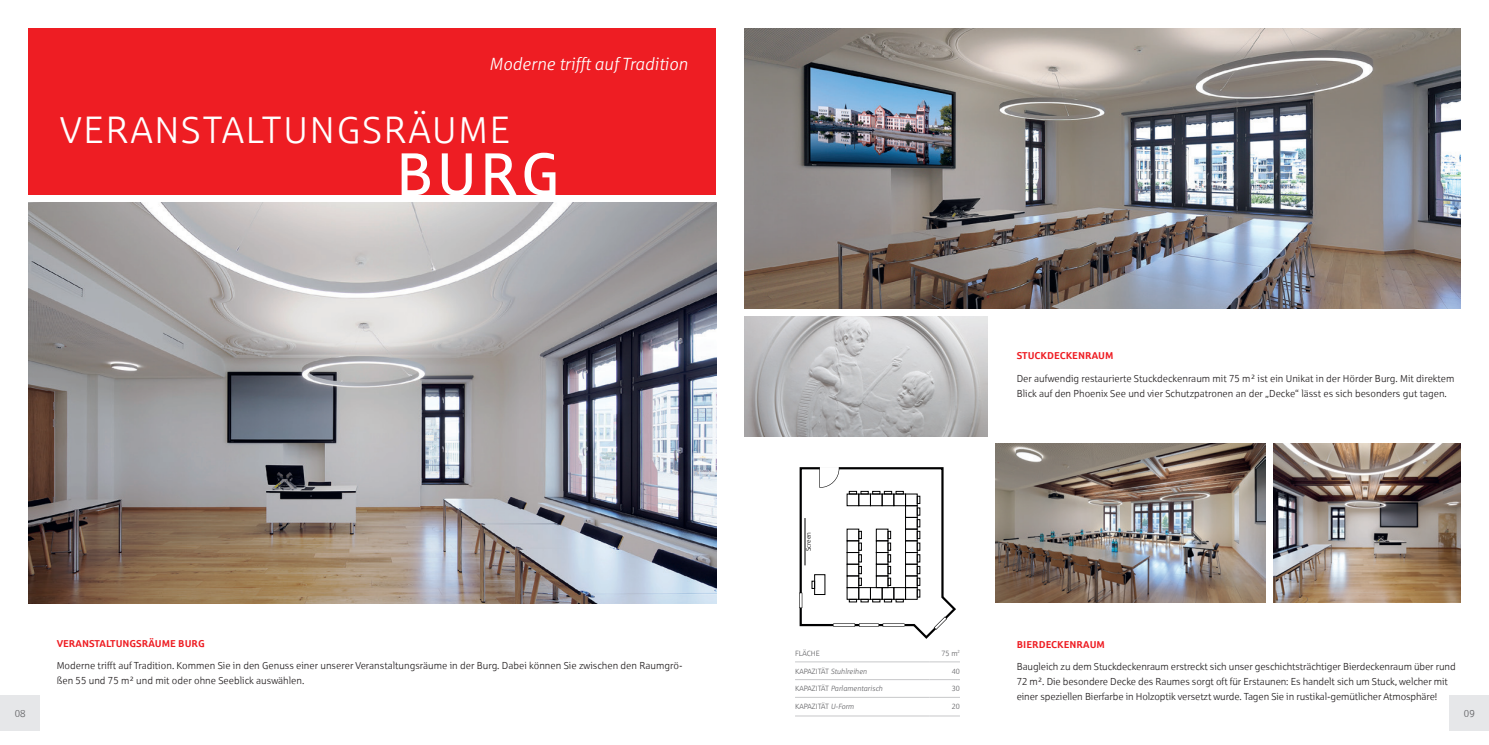
<style>
.page{position:relative;width:1489px;height:745px;background:#fff}
.page>*{position:absolute;margin:0;border:0;box-sizing:border-box;transform-origin:0 0}
.t1{font:60px "Sparkasse Rg";color:#fff}
.t2{font:37.5px "Sparkasse Lt";letter-spacing:.05em;color:#fff}
.t3{font:italic 17.5px "Sparkasse Lt";color:#fff}
.t4{font:10px/15px "Sparkasse Lt";letter-spacing:-.01em;color:#231f20}
.t5{font:700 10px "Sparkasse Rg";color:#ee1d23}
.t6{font:10px "Sparkasse Lt";color:#636366}
.t7{font:italic 7.5px "Sparkasse Lt";color:#636366}
.t8{font:7.5px "Sparkasse Lt";color:#636366}
.t9{font:6.62px "Sparkasse Lt";color:#000001}
.s1{font-style:normal}
.s2{font-style:italic}
</style>
<div class="page">
<img style="left:744px;top:28px;width:716px;height:281px">
<img style="left:995px;top:443px;width:270px;height:160px">
<img style="left:1273px;top:443px;width:187px;height:160px">
<img style="left:744px;top:316px;width:244px;height:119px">
<svg style="left:799px;top:467px;width:157px;height:171px"></svg>
<hr style="left:795px;top:661px;width:134px;height:1px;background:#c7c8ca">
<hr style="left:929px;top:661px;width:30px;height:1px;background:#c7c8ca">
<hr style="left:795px;top:679px;width:134px;height:1px;background:#c7c8ca">
<hr style="left:929px;top:679px;width:30px;height:1px;background:#c7c8ca">
<hr style="left:795px;top:696px;width:134px;height:1px;background:#c7c8ca">
<hr style="left:929px;top:696px;width:30px;height:1px;background:#c7c8ca">
<hr style="left:795px;top:715px;width:134px;height:1px;background:#c7c8ca">
<hr style="left:929px;top:715px;width:30px;height:1px;background:#c7c8ca">
<img style="left:28px;top:202px;width:688px;height:401px">
<div style="left:28px;top:28px;width:688px;height:167px;background:#ee1d23"></div>
<div style="left:1448px;top:694px;width:40px;height:36px;background:#e6e7e9"></div>
<div style="left:0;top:694px;width:40px;height:36px;background:#e6e7e9"></div>
<h3 class="t3" style="left:489px;top:53px;width:200px">Moderne trifft auf Tradition</h3>
<h2 class="t2" style="left:60px;top:108px;width:451px">VERANSTALTUNGSRÄUME</h2>
<h1 class="t1" style="left:396px;top:137px;width:165px">BURG</h1>
<p class="t9" style="left:804px;top:551px;width:21px;rotate:-90deg">Screen</p>
<p class="t5" style="left:1016px;top:349px;width:98px">STUCKDECKENRAUM</p>
<p class="t4" style="left:1016px;top:370px;width:439px">Der aufwendig restaurierte Stuckdeckenraum mit 75 m² ist ein Unikat in der Hörder Burg. Mit direktem<br>Blick auf den Phoenix See und vier Schutzpatronen an der „Decke“ lässt es sich besonders gut tagen.</p>
<p class="t5" style="left:57px;top:636px;width:150px">VERANSTALTUNGSRÄUME BURG</p>
<p class="t4" style="left:57px;top:657px;width:627px">Moderne trifft auf Tradition. Kommen Sie in den Genuss einer unserer Veranstaltungsräume in der Burg. Dabei können Sie zwischen den Raumgrö&shy;ßen 55 und 75 m² und mit oder ohne Seeblick auswählen.</p>
<p class="t5" style="left:1016px;top:637px;width:90px">BIERDECKENRAUM</p>
<p class="t4" style="left:1016px;top:658px;width:440px">Baugleich zu dem Stuckdeckenraum erstreckt sich unser geschichtsträchtiger Bierdeckenraum über rund<br>72 m². Die besondere Decke des Raumes sorgt oft für Erstaunen: Es handelt sich um Stuck, welcher mit einer speziellen Bierfarbe in Holzoptik versetzt wurde. Tagen Sie in rustikal-gemütlicher Atmosphäre!</p>
<p class="t8" style="left:795px;top:648px;width:26px">FLÄCHE</p>
<p class="t8" style="left:941px;top:648px;width:20px">75 m<sup>2</sup></p>
<p class="t7" style="left:795px;top:666px;width:73px"><span class="s1">KAPAZITÄT</span> Stuhlreihen</p>
<p class="t8" style="left:951px;top:666px;width:10px">40</p>
<p class="t7" style="left:795px;top:683px;width:89px"><span class="s1">KAPAZITÄT</span> Parlamentarisch</p>
<p class="t8" style="left:951px;top:683px;width:10px">30</p>
<p class="t8" style="left:795px;top:702px;width:61px">KAPAZITÄT <span class="s2">U-Form</span></p>
<p class="t8" style="left:951px;top:702px;width:10px">20</p>
<p class="t6" style="left:15px;top:706px;width:12px">08</p>
<p class="t6" style="left:1463px;top:706px;width:12px">09</p>
</div>
